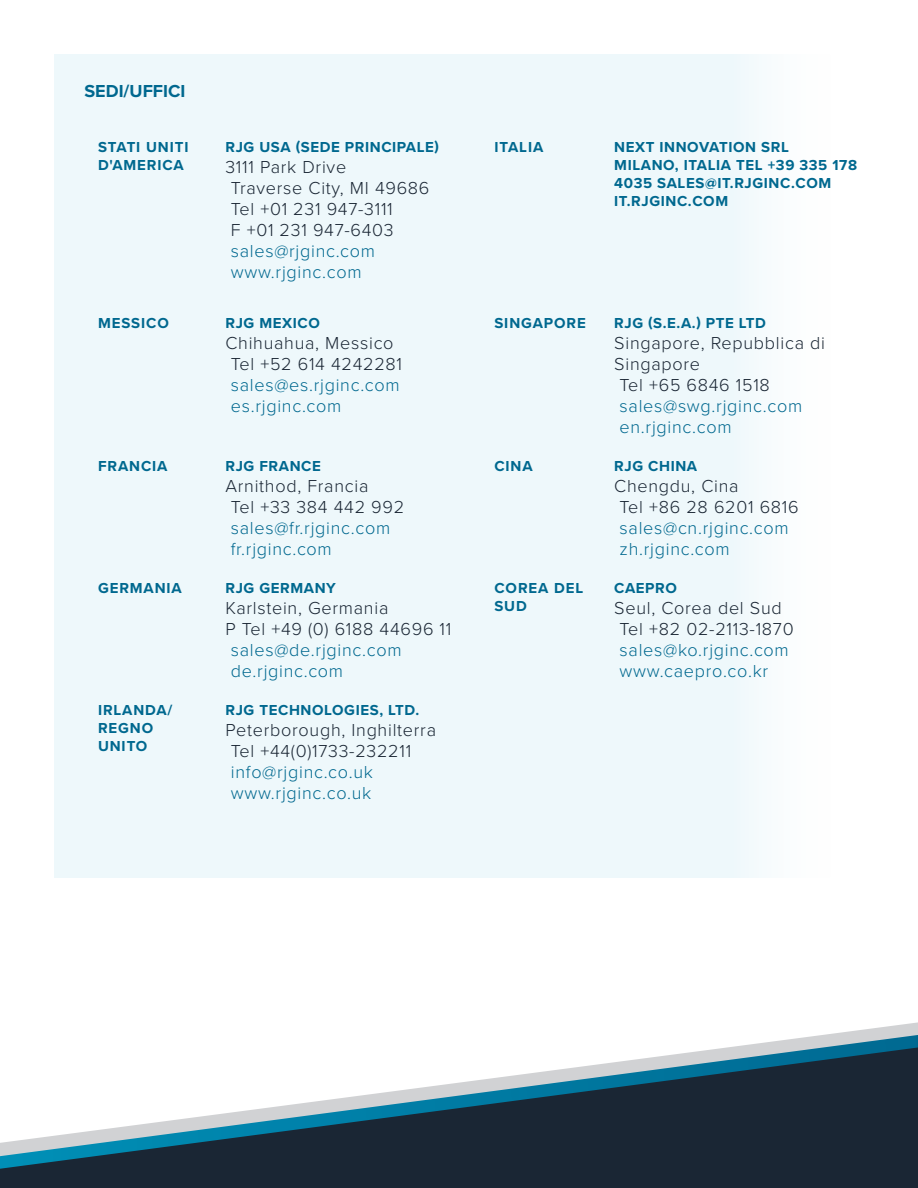
<style>
.page{position:relative;width:918px;height:1188px;background:#fff}
.page>*{position:absolute;margin:0;border:0;box-sizing:border-box;transform-origin:0 0}
.t1{font:300 18px/21px "Proxima Nova";letter-spacing:.04em;color:#1a2634}
.t2{font:300 18px/21px "Proxima Nova";letter-spacing:.04em;color:#00688f}
.t3{font:700 18px "Proxima Nova";color:#00688f}
.t4{font:700 15px/18px "Proxima Nova";letter-spacing:.04em;color:#00688f}
.t5{font:700 15px/18px "Proxima Nova";letter-spacing:.06em;color:#00688f}
</style>
<div class="page">
<div style="left:54px;top:54px;width:793px;height:824px;background:linear-gradient(to right,#ebf7fa,#f4fafc)"></div>
<svg style="left:824px;top:1022px;width:94px;height:13px"></svg>
<div style="left:0;top:1176px;width:918px;height:12px;background:#1a2634"></div>
<svg style="left:0;top:1035px;width:918px;height:141px"></svg>
<p class="t3" style="left:85px;top:78px;width:102px">SEDI/UFFICI</p>
<p class="t5" style="left:98px;top:138px;width:92px">STATI UNITI<br>D'AMERICA</p>
<p class="t4" style="left:225px;top:138px;width:215px">RJG USA (SEDE PRINCIPALE)</p>
<p class="t1" style="left:225px;top:155px;width:206px">3111 Park Drive<br>Traverse City, MI 49686<br>Tel +01 231 947‑3111<br>F +01 231 947‑6403</p>
<p class="t2" style="left:231px;top:239px;width:146px">sales@rjginc.com www.rjginc.com</p>
<p class="t5" style="left:98px;top:314px;width:72px">MESSICO</p>
<p class="t4" style="left:225px;top:314px;width:96px">RJG MEXICO</p>
<p class="t1" style="left:225px;top:332px;width:178px">Chihuahua, Messico<br>Tel +52 614 4242281</p>
<p class="t2" style="left:231px;top:374px;width:170px">sales@es.rjginc.com es.rjginc.com</p>
<p class="t5" style="left:98px;top:457px;width:71px">FRANCIA</p>
<p class="t4" style="left:225px;top:457px;width:97px">RJG FRANCE</p>
<p class="t1" style="left:225px;top:475px;width:180px">Arnithod, Francia<br>Tel +33 384 442 992</p>
<p class="t2" style="left:231px;top:517px;width:161px">sales@fr.rjginc.com fr.rjginc.com</p>
<p class="t5" style="left:98px;top:579px;width:85px">GERMANIA</p>
<p class="t4" style="left:225px;top:579px;width:112px">RJG GERMANY</p>
<p class="t1" style="left:225px;top:597px;width:227px">Karlstein, Germania<br>P Tel +49 (0) 6188 44696 11</p>
<p class="t2" style="left:231px;top:639px;width:172px">sales@de.rjginc.com de.rjginc.com</p>
<p class="t5" style="left:98px;top:701px;width:76px">IRLANDA/<br>REGNO<br>UNITO</p>
<p class="t4" style="left:225px;top:701px;width:195px">RJG TECHNOLOGIES, LTD.</p>
<p class="t1" style="left:225px;top:719px;width:212px">Peterborough, Inghilterra<br>Tel +44(0)1733-232211</p>
<p class="t2" style="left:231px;top:761px;width:144px">info@rjginc.co.uk www.rjginc.co.uk</p>
<p class="t4" style="left:494px;top:138px;width:50px">ITALIA</p>
<p class="t4" style="left:614px;top:138px;width:244px">NEXT INNOVATION SRL<br>MILANO, ITALIA TEL +39 335 178<br>4035 SALES@IT.RJGINC.COM<br>IT.RJGINC.COM</p>
<p class="t5" style="left:494px;top:314px;width:93px">SINGAPORE</p>
<p class="t4" style="left:614px;top:314px;width:153px">RJG (S.E.A.) PTE LTD</p>
<p class="t1" style="left:614px;top:332px;width:212px">Singapore, Repubblica di<br>Singapore<br>Tel +65 6846 1518</p>
<p class="t2" style="left:620px;top:395px;width:184px">sales@swg.rjginc.com en.rjginc.com</p>
<p class="t4" style="left:494px;top:457px;width:40px">CINA</p>
<p class="t4" style="left:614px;top:457px;width:84px">RJG CHINA</p>
<p class="t1" style="left:614px;top:475px;width:186px">Chengdu, Cina<br>Tel +86 28 6201 6816</p>
<p class="t2" style="left:620px;top:517px;width:171px">sales@cn.rjginc.com zh.rjginc.com</p>
<p class="t5" style="left:494px;top:579px;width:90px">COREA DEL<br>SUD</p>
<p class="t4" style="left:614px;top:579px;width:64px">CAEPRO</p>
<p class="t1" style="left:614px;top:597px;width:181px">Seul, Corea del Sud<br>Tel +82 02‑2113‑1870</p>
<p class="t2" style="left:620px;top:639px;width:171px">sales@ko.rjginc.com www.caepro.co.kr</p>
</div>
